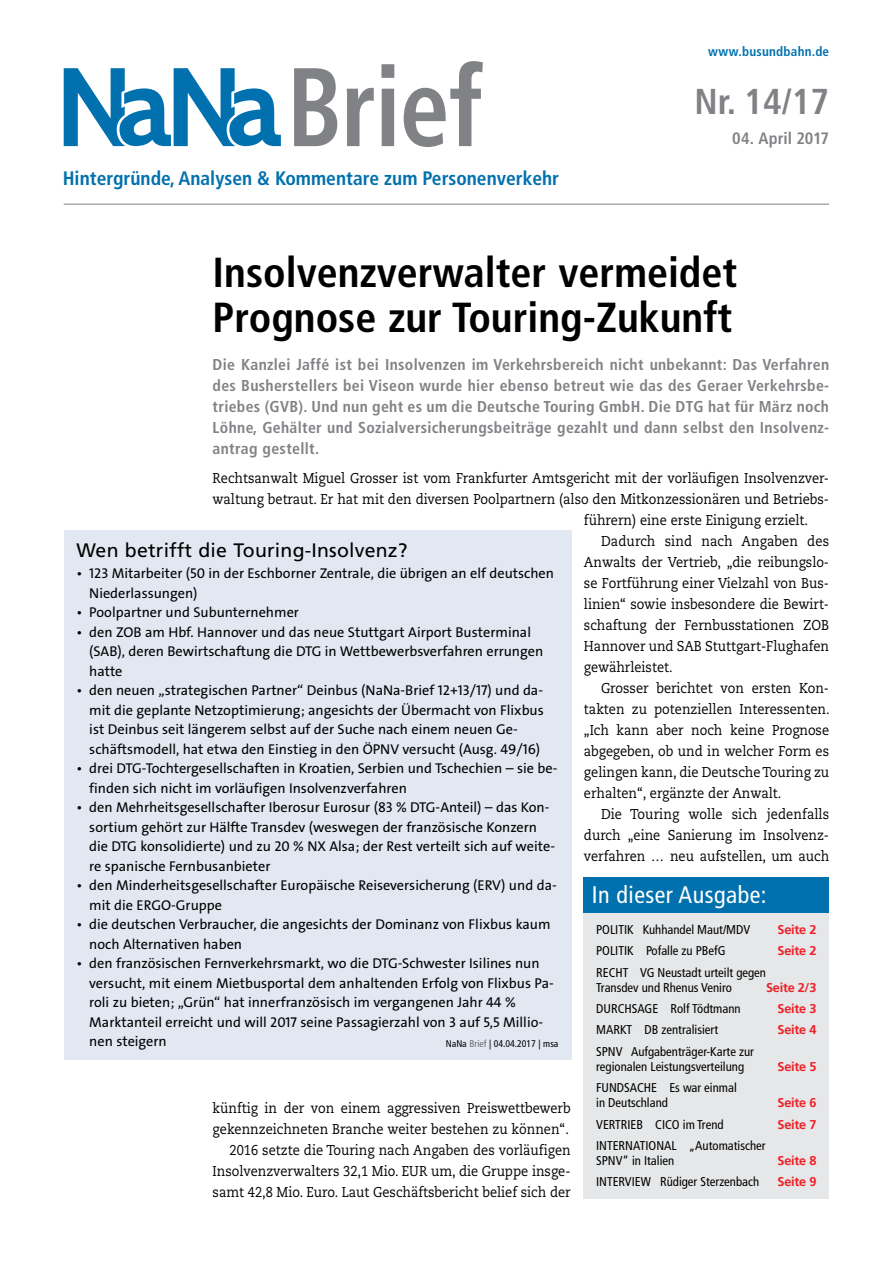
<style>
.page{position:relative;width:893px;height:1263px;background:#fff}
.page>*{position:absolute;margin:0;border:0;box-sizing:border-box;transform-origin:0 0}
.t1{font:700 condensed 111.6px "Frutiger LT Std";letter-spacing:-.015em;color:#808285;scale:.9 1}
.t2{font:700 condensed 42px/45px "Frutiger LT Std";color:#000}
.t3{font:700 condensed 36px "Frutiger LT Std";color:#808285}
.t4{font:condensed 24px "Frutiger LT Std";letter-spacing:.02em;color:#fff}
.t5{font:700 condensed 19.5px "Frutiger LT Std";color:#0071ae}
.t6{font:19.5px "Frutiger LT Std";letter-spacing:.01em;color:#000}
.t7{font:700 condensed 16.5px "Frutiger LT Std";color:#808285}
.t8{font:700 condensed 15.75px/21px "Frutiger LT Std";letter-spacing:.02em;color:#808285;text-align:justify}
.t9{font:14.25px/19.5px "The Sans Os F";color:#000}
.t10{font:14.25px/21px "Caecilia LT Std";color:#000;text-align:right;scale:.9 1}
.t11{font:700 condensed 13.2px "Frutiger LT Std";letter-spacing:.02em;color:#0071ae}
.t12{font:condensed 12.75px/15px "Frutiger LT Std";color:#000}
.t13{font:700 12.75px "Frutiger LT Std";letter-spacing:-.02em;color:#ed2027}
.t14{font:condensed 9.75px "Frutiger LT Std";color:#000}
.s1{color:#6d6e71}
</style>
<div class="page">
<svg style="left:64px;top:68px;width:217px;height:78px"></svg>
<hr style="left:64px;top:204px;width:765px;height:1px;background:#808285">
<div style="left:583px;top:877px;width:246px;height:322px;background:#e6e7e8"></div>
<div style="left:583px;top:877px;width:246px;height:36px;background:#0071ae"></div>
<div style="left:64px;top:530px;width:507px;height:529px;background:#e1e8f2"></div>
<h1 class="t1" style="left:287px;top:41px;width:219px">Brief</h1>
<h3 class="t5" style="left:63px;top:166px;width:498px">Hintergründe, Analysen &amp; Kommentare zum Personenverkehr</h3>
<p class="t11" style="left:708px;top:43px;width:123px">www.busundbahn.de</p>
<h3 class="t3" style="left:694px;top:80px;width:136px">Nr. 14/17</h3>
<p class="t7" style="left:732px;top:129px;width:98px">04. April 2017</p>
<h2 class="t2" style="left:213px;top:250px;width:526px">Insolvenzverwalter vermeidet<br>Prognose zur Touring-Zukunft</h2>
<p class="t8" style="left:213px;top:354px;width:618px">Die Kanzlei Jaffé ist bei Insolvenzen im Verkehrsbereich nicht unbekannt: Das Verfahren des Busherstellers bei Viseon wurde hier ebenso betreut wie das des Geraer Verkehrsbe&shy;triebes (GVB). Und nun geht es um die Deutsche Touring GmbH. Die DTG hat für März noch Löhne, Gehälter und Sozialversicherungsbeiträge gezahlt und dann selbst den Insolvenz&shy;antrag gestellt.</p>
<p class="t10" style="left:213px;top:468px;width:687px">Rechtsanwalt Miguel Grosser ist vom Frankfurter Amtsgericht mit der vorläufigen Insolvenzver-</p>
<p class="t10" style="left:213px;top:489px;width:687px">waltung betraut. Er hat mit den diversen Poolpartnern (also den Mitkonzessionären und Betriebs-</p>
<p class="t10" style="left:584px;top:510px;width:250px">führern) eine erste Einigung erzielt.</p>
<p class="t10" style="left:601px;top:531px;width:255px">Dadurch sind nach Angaben des</p>
<p class="t10" style="left:584px;top:552px;width:274px">Anwalts der Vertrieb, „die reibungslo-</p>
<p class="t10" style="left:584px;top:573px;width:274px">se Fortführung einer Vielzahl von Bus-</p>
<p class="t10" style="left:584px;top:594px;width:274px">linien“ sowie insbesondere die Bewirt-</p>
<p class="t10" style="left:584px;top:615px;width:274px">schaftung der Fernbusstationen ZOB</p>
<p class="t10" style="left:584px;top:636px;width:274px">Hannover und SAB Stuttgart-Flughafen</p>
<p class="t10" style="left:584px;top:657px;width:100px">gewährleistet.</p>
<p class="t10" style="left:601px;top:678px;width:255px">Grosser berichtet von ersten Kon-</p>
<p class="t10" style="left:584px;top:699px;width:274px">takten zu potenziellen Interessenten.</p>
<p class="t10" style="left:584px;top:720px;width:274px">„Ich kann aber noch keine Prognose</p>
<p class="t10" style="left:584px;top:741px;width:274px">abgegeben, ob und in welcher Form es</p>
<p class="t10" style="left:584px;top:762px;width:274px">gelingen kann, die Deutsche Touring zu</p>
<p class="t10" style="left:584px;top:783px;width:221px">erhalten“, ergänzte der Anwalt.</p>
<p class="t10" style="left:601px;top:804px;width:255px">Die Touring wolle sich jedenfalls</p>
<p class="t10" style="left:584px;top:825px;width:274px">durch „eine Sanierung im Insolvenz-</p>
<p class="t10" style="left:584px;top:846px;width:274px">verfahren … neu aufstellen, um auch</p>
<h3 class="t6" style="left:77px;top:539px;width:332px">Wen betrifft die Touring-Insolvenz?</h3>
<p class="t9" style="left:89px;top:564px;width:466px;text-indent:-13px">• 123 Mitarbeiter (50 in der Eschborner Zentrale, die übrigen an elf deutschen<br>Niederlassungen)</p>
<p class="t9" style="left:77px;top:603px;width:224px">• Poolpartner und Subunternehmer</p>
<p class="t9" style="left:89px;top:622px;width:455px;text-indent:-13px">• den ZOB am Hbf. Hannover und das neue Stuttgart Airport Busterminal (SAB), deren Bewirtschaftung die DTG in Wettbewerbsverfahren errungen hatte</p>
<p class="t9" style="left:89px;top:681px;width:456px;text-indent:-13px">• den neuen „strategischen Partner“ Deinbus (NaNa-Brief 12+13/17) und da&shy;mit die geplante Netzoptimierung; angesichts der Übermacht von Flixbus ist Deinbus seit längerem selbst auf der Suche nach einem neuen Ge&shy;schäftsmodell, hat etwa den Einstieg in den ÖPNV versucht (Ausg. 49/16)</p>
<p class="t9" style="left:89px;top:759px;width:470px;text-indent:-13px">• drei DTG-Tochtergesellschaften in Kroatien, Serbien und Tschechien – sie be&shy;finden sich nicht im vorläufigen Insolvenzverfahren</p>
<p class="t9" style="left:89px;top:798px;width:467px;text-indent:-13px">• den Mehrheitsgesellschafter Iberosur Eurosur (83 % DTG-Anteil) – das Kon&shy;sortium gehört zur Hälfte Transdev (weswegen der französische Konzern die DTG konsolidierte) und zu 20 % NX Alsa; der Rest verteilt sich auf weite&shy;re spanische Fernbusanbieter</p>
<p class="t9" style="left:89px;top:876px;width:469px;text-indent:-13px">• den Minderheitsgesellschafter Europäische Reiseversicherung (ERV) und da&shy;mit die ERGO-Gruppe</p>
<p class="t9" style="left:89px;top:915px;width:463px;text-indent:-13px">• die deutschen Verbraucher, die angesichts der Dominanz von Flixbus kaum noch Alternativen haben</p>
<p class="t9" style="left:89px;top:954px;width:466px;text-indent:-13px">• den französischen Fernverkehrsmarkt, wo die DTG-Schwester Isilines nun versucht, mit einem Mietbusportal dem anhaltenden Erfolg von Flixbus Pa&shy;roli zu bieten; „Grün“ hat innerfranzösisch im vergangenen Jahr 44 % Marktanteil erreicht und will 2017 seine Passagierzahl von 3 auf 5,5 Millio&shy;nen steigern</p>
<h3 class="t4" style="left:592px;top:880px;width:176px">In dieser Ausgabe:</h3>
<p class="t12" style="left:596px;top:922px;width:156px">POLITIK Kuhhandel Maut/MDV</p>
<p class="t13" style="left:778px;top:922px;width:40px">Seite 2</p>
<p class="t12" style="left:596px;top:943px;width:131px">POLITIK Pofalle zu PBefG</p>
<p class="t13" style="left:778px;top:943px;width:40px">Seite 2</p>
<p class="t12" style="left:596px;top:965px;width:171px">RECHT VG Neustadt urteilt gegen<br>Transdev und Rhenus Veniro</p>
<p class="t13" style="left:766px;top:980px;width:52px">Seite 2/3</p>
<p class="t12" style="left:596px;top:1001px;width:146px">DURCHSAGE Rolf Tödtmann</p>
<p class="t13" style="left:778px;top:1001px;width:40px">Seite 3</p>
<p class="t12" style="left:596px;top:1023px;width:124px">MARKT DB zentralisiert</p>
<p class="t13" style="left:778px;top:1022px;width:40px">Seite 4</p>
<p class="t12" style="left:596px;top:1044px;width:159px">SPNV Aufgabenträger-Karte zur regionalen Leistungsverteilung</p>
<p class="t14" style="left:446px;top:1037px;width:114px">NaNa <span class="s1">Brief</span> | 04.04.2017 | msa</p>
<p class="t13" style="left:778px;top:1059px;width:40px">Seite 5</p>
<p class="t10" style="left:213px;top:1098px;width:399px">künftig in der von einem aggressiven Preiswettbewerb gekennzeichneten Branche weiter bestehen zu können“.<br>2016 setzte die Touring nach Angaben des vorläufigen Insolvenzverwalters 32,1 Mio. EUR um, die Gruppe insge&shy;samt 42,8 Mio. Euro. Laut Geschäftsbericht belief sich der</p>
<p class="t12" style="left:596px;top:1080px;width:142px">FUNDSACHE Es war einmal in Deutschland</p>
<p class="t13" style="left:778px;top:1095px;width:40px">Seite 6</p>
<p class="t12" style="left:596px;top:1117px;width:129px">VERTRIEB CICO im Trend</p>
<p class="t13" style="left:778px;top:1117px;width:40px">Seite 7</p>
<p class="t12" style="left:596px;top:1138px;width:171px">INTERNATIONAL „Automatischer<br>SPNV“ in Italien</p>
<p class="t13" style="left:778px;top:1153px;width:40px">Seite 8</p>
<p class="t12" style="left:596px;top:1174px;width:165px">INTERVIEW Rüdiger Sterzenbach</p>
<p class="t13" style="left:778px;top:1174px;width:40px">Seite 9</p>
</div>
